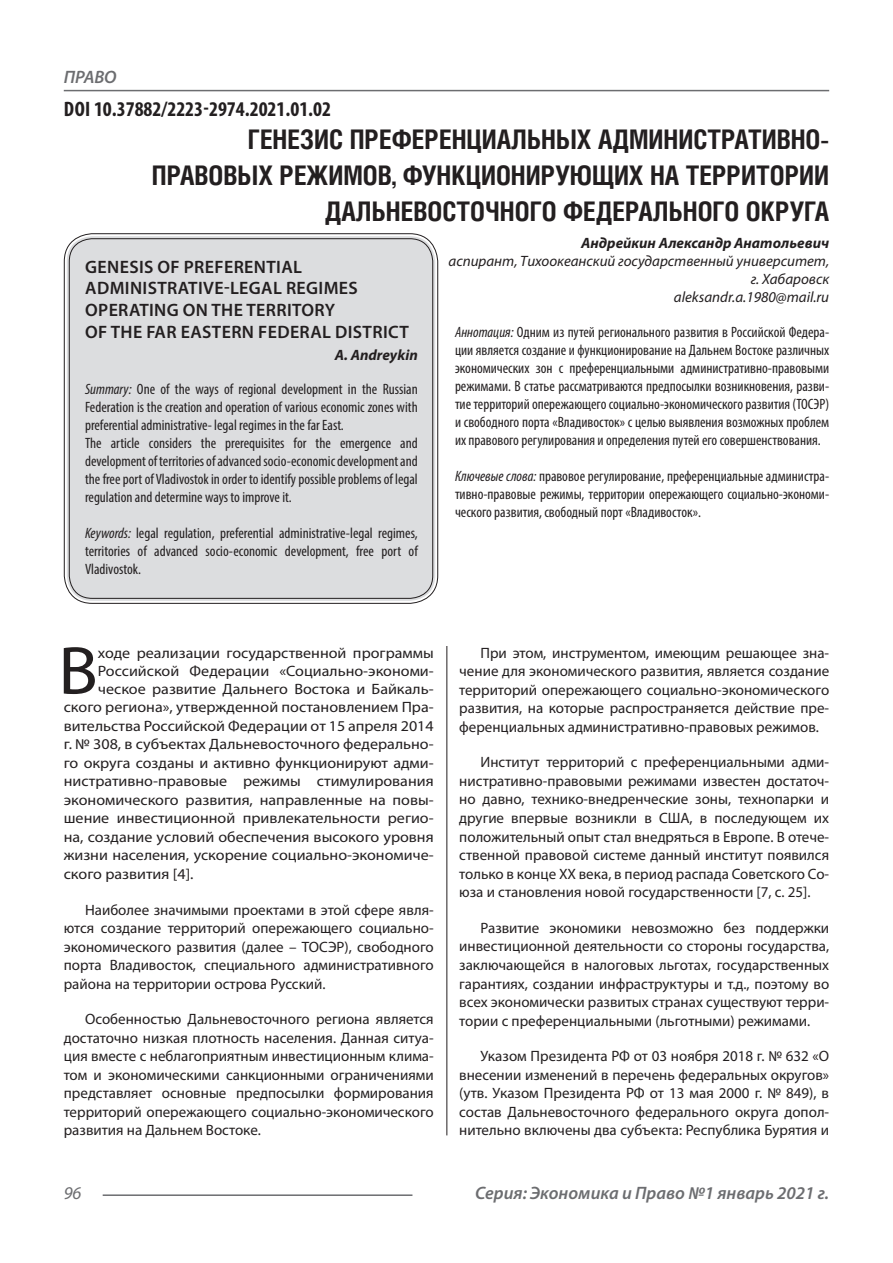
<style>
.page{position:relative;width:893px;height:1263px;background:#fff}
.page>*{position:absolute;margin:0;border:0;box-sizing:border-box;transform-origin:0 0}
.Статья_текст_первый{font:68.4px "Myriad Pro";color:#231f20;scale:1.07 1}
.Статья_название{font:700 27px/36px "Helios Cond C";color:#231f20;text-align:right}
.ДОИ{font:700 condensed 21px "Myriad Pro";color:#231f20}
.Статья_название_англ{font:600 18px/21.6px "Myriad Pro";letter-spacing:.02em;color:#231f20}
.t1{font:italic 600 18px "Myriad Pro";color:#6c6d70}
.t2{font:italic 18px "Myriad Pro";color:#6c6d70}
.Статья_текст{font:15px/18.6px "Myriad Pro";color:#231f20;text-align:justify}
.Статья_аннотация_тек{font:condensed 15px/18px "Myriad Pro";color:#231f20;text-align:justify}
.Статья_аннотация_анг{font:condensed 15px/18px "Myriad Pro";color:#231f20;text-align:justify}
.Статья_текст_первый-2{font:15px "Myriad Pro";color:#231f20;scale:1.07 1}
.Статья_автор_инфо{font:italic 15px/18px "Myriad Pro";color:#231f20;text-align:right}
.Статья_автор_фио_рус{font:italic 700 15px "Myriad Pro";color:#231f20}
.Статья_автор_англ{font:italic 700 15px "Myriad Pro";color:#231f20}
.s1{font-style:italic}
</style>
<div class="page">
<hr style="left:446px;top:128px;width:1px;height:1007px;background:#231f20">
<hr style="left:103px;top:1194px;width:309px;height:2px;background:#6c6d70">
<hr style="left:64px;top:90px;width:765px;height:1px;background:#6c6d70">
<div style="left:442px;top:128px;width:10px;height:518px;background:#fff"></div>
<div style="left:67px;top:236px;width:368px;height:365px;background:#dcdddf;border-radius:26px"></div>
<div style="left:69px;top:238px;width:364px;height:361px;border:1px solid #231f20;border-radius:23px"></div>
<p class="t1" style="left:64px;top:66px;width:54px">ПРАВО</p>
<p class="ДОИ" style="left:64px;top:96px;width:269px">DOI 10.37882/2223-2974.2021.01.02</p>
<p class="Статья_название" style="left:152px;top:121px;width:679px">ГЕНЕЗИС ПРЕФЕРЕНЦИАЛЬНЫХ АДМИНИСТРАТИВНО-<br>ПРАВОВЫХ РЕЖИМОВ, ФУНКЦИОНИРУЮЩИХ НА ТЕРРИТОРИИ<br>ДАЛЬНЕВОСТОЧНОГО ФЕДЕРАЛЬНОГО ОКРУГА</p>
<p class="Статья_автор_фио_рус" style="left:581px;top:233px;width:249px">Андрейкин Александр Анатольевич</p>
<p class="Статья_автор_инфо" style="left:448px;top:252px;width:382px">аспирант, Тихоокеанский государственный университет, г. Хабаровск</p>
<p class="Статья_автор_инфо" style="left:674px;top:288px;width:157px">aleksandr.a.1980@mail.ru</p>
<p class="Статья_аннотация_тек" style="left:455px;top:322px;width:376px"><span class="s1">Аннотация:</span> Одним из путей регионального развития в Российской Федера&shy;ции является создание и функционирование на Дальнем Востоке различных экономических зон с преференциальными административно-правовыми режимами. В статье рассматриваются предпосылки возникновения, разви&shy;тие территорий опережающего социально-экономического развития (ТОСЭР) и свободного порта «Владивосток» с целью выявления возможных проблем их правового регулирования и определения путей его совершенствования.</p>
<p class="Статья_аннотация_тек" style="left:455px;top:466px;width:376px"><span class="s1">Ключевые слова:</span> правовое регулирование, преференциальные администра&shy;тивно-правовые режимы, территории опережающего социально-экономи&shy;ческого развития, свободный порт «Владивосток».</p>
<p class="Статья_название_англ" style="left:85px;top:255px;width:274px">GENESIS OF PREFERENTIAL<br>ADMINISTRATIVE-LEGAL REGIMES<br>OPERATING ON THE TERRITORY</p>
<p class="Статья_название_англ" style="left:85px;top:320px;width:325px">OF THE FAR EASTERN FEDERAL DISTRICT</p>
<p class="Статья_автор_англ" style="left:335px;top:345px;width:85px">A. Andreykin</p>
<p class="Статья_аннотация_анг" style="left:85px;top:380px;width:334px"><span class="s1">Summary:</span> One of the ways of regional development in the Russian Federation is the creation and operation of various economic zones with preferential administrative- legal regimes in the far East.</p>
<p class="Статья_аннотация_анг" style="left:85px;top:434px;width:334px">The article considers the prerequisites for the emergence and development of territories of advanced socio-economic development and the free port of Vladivostok in order to identify possible problems of legal regulation and determine ways to improve it.</p>
<p class="Статья_аннотация_анг" style="left:85px;top:524px;width:334px"><span class="s1">Keywords:</span> legal regulation, preferential administrative-legal regimes, territories of advanced socio-economic development, free port of Vladivostok.</p>
<p class="Статья_текст_первый" style="left:58px;top:628px;width:39px">В</p>
<p class="Статья_текст_первый-2" style="left:98px;top:643px;width:315px">ходе реализации государственной программы</p>
<p class="Статья_текст_первый-2" style="left:98px;top:661px;width:315px">Российской Федерации «Социально-экономи-</p>
<p class="Статья_текст_первый-2" style="left:98px;top:679px;width:315px">ческое развитие Дальнего Востока и Байкаль-</p>
<p class="Статья_текст_первый-2" style="left:64px;top:698px;width:347px">ского региона», утвержденной постановлением Пра-</p>
<p class="Статья_текст_первый-2" style="left:64px;top:716px;width:347px">вительства Российской Федерации от 15 апреля 2014</p>
<p class="Статья_текст_первый-2" style="left:64px;top:735px;width:347px">г. № 308, в субъектах Дальневосточного федерально-</p>
<p class="Статья_текст_первый-2" style="left:64px;top:753px;width:347px">го округа созданы и активно функционируют адми-</p>
<p class="Статья_текст_первый-2" style="left:64px;top:772px;width:347px">нистративно-правовые режимы стимулирования</p>
<p class="Статья_текст_первый-2" style="left:64px;top:790px;width:347px">экономического развития, направленные на повы-</p>
<p class="Статья_текст_первый-2" style="left:64px;top:809px;width:347px">шение инвестиционной привлекательности регио-</p>
<p class="Статья_текст_первый-2" style="left:64px;top:827px;width:347px">на, создание условий обеспечения высокого уровня</p>
<p class="Статья_текст_первый-2" style="left:64px;top:846px;width:347px">жизни населения, ускорение социально-экономиче-</p>
<p class="Статья_текст_первый-2" style="left:64px;top:865px;width:123px">ского развития [4].</p>
<p class="Статья_текст" style="left:64px;top:900px;width:371px;text-indent:21px">Наиболее значимыми проектами в этой сфере явля&shy;ются создание территорий опережающего социально&shy;экономического развития (далее – ТОСЭР), свободного порта Владивосток, специального административного района на территории острова Русский.</p>
<p class="Статья_текст" style="left:64px;top:1010px;width:371px;text-indent:21px">Особенностью Дальневосточного региона является достаточно низкая плотность населения. Данная ситуа&shy;ция вместе с неблагоприятным инвестиционным клима&shy;том и экономическими санкционными ограничениями представляет основные предпосылки формирования территорий опережающего социально-экономического развития на Дальнем Востоке.</p>
<p class="Статья_текст" style="left:459px;top:643px;width:371px;text-indent:21px">При этом, инструментом, имеющим решающее зна&shy;чение для экономического развития, является создание территорий опережающего социально-экономического развития, на которые распространяется действие пре&shy;ференциальных административно-правовых режимов.</p>
<p class="Статья_текст" style="left:459px;top:753px;width:371px;text-indent:21px">Институт территорий с преференциальными адми&shy;нистративно-правовыми режимами известен достаточ&shy;но давно, технико-внедренческие зоны, технопарки и другие впервые возникли в США, в последующем их положительный опыт стал внедряться в Европе. В отече&shy;ственной правовой системе данный институт появился только в конце XX века, в период распада Советского Со&shy;юза и становления новой государственности [7, с. 25].</p>
<p class="Статья_текст" style="left:459px;top:918px;width:371px;text-indent:21px">Развитие экономики невозможно без поддержки инвестиционной деятельности со стороны государства, заключающейся в налоговых льготах, государственных гарантиях, создании инфраструктуры и т.д., поэтому во всех экономически развитых странах существуют терри&shy;тории с преференциальными (льготными) режимами.</p>
<p class="Статья_текст" style="left:459px;top:1046px;width:371px;text-indent:21px">Указом Президента РФ от 03 ноября 2018 г. № 632 «О внесении изменений в перечень федеральных округов» (утв. Указом Президента РФ от 13 мая 2000 г. № 849), в состав Дальневосточного федерального округа допол&shy;нительно включены два субъекта: Республика Бурятия и</p>
<p class="t2" style="left:64px;top:1182px;width:19px">96</p>
<p class="t1" style="left:475px;top:1182px;width:355px">Серия: Экономика и Право №1 январь 2021 г.</p>
</div>
